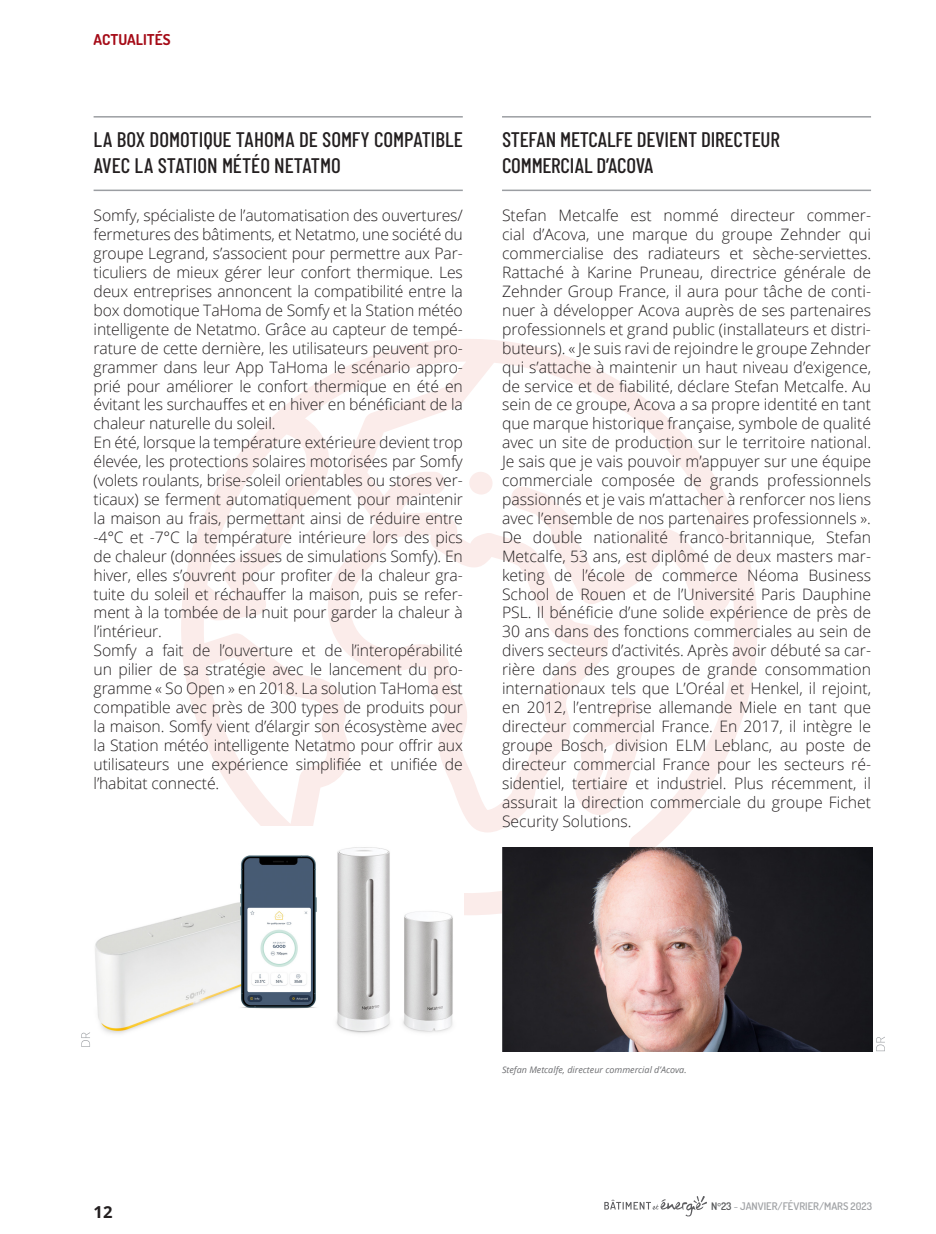
<style>
.page{position:relative;width:936px;height:1234px;background:#fff}
.page>*{position:absolute;margin:0;border:0;box-sizing:border-box;transform-origin:0 0}
.t1{font:500 21px/25.2px "Barlow Condensed";letter-spacing:-.01em;color:#231f20}
.t2{font:700 16.5px "Open Sans";color:#231f20}
.t3{font:300 15.75px/18.9px "Open Sans";letter-spacing:-.01em;color:#231f20}
.t4{font:700 15px "Dosis";color:#a50b17}
.t5{font:600 10.5px "Dosis";color:#a1a3a6}
.t6{font:italic 9px "Open Sans";color:#6c6d70}
.s1{color:#57585a}
.s2{font-size:9px;color:#57585a}
.s3{color:#b6b7bb}
</style>
<div class="page">
<svg style="left:604px;top:1196px;width:103px;height:20px"></svg>
<svg style="left:181px;top:339px;width:576px;height:576px"></svg>
<svg style="left:570px;top:697px;width:73px;height:117px"></svg>
<svg style="left:468px;top:470px;width:26px;height:24px"></svg>
<hr style="left:94px;top:116px;width:369px;height:1px;background:#9b9ea2">
<hr style="left:94px;top:189px;width:369px;height:2px;background:#9b9ea2">
<hr style="left:502px;top:116px;width:369px;height:1px;background:#9b9ea2">
<hr style="left:502px;top:189px;width:369px;height:2px;background:#9b9ea2">
<img style="left:95px;top:826px;width:368px;height:208px">
<img style="left:502px;top:847px;width:370px;height:203px">
<svg style="left:876px;top:1037px;width:8px;height:13px"></svg>
<svg style="left:81px;top:1032px;width:9px;height:14px"></svg>
<p class="t4" style="left:94px;top:30px;width:78px">ACTUALITÉS</p>
<h1 class="t1" style="left:94px;top:127px;width:371px">LA BOX DOMOTIQUE TAHOMA DE SOMFY COMPATIBLE<br>AVEC LA STATION MÉTÉO NETATMO</h1>
<p class="t3" style="left:94px;top:206px;width:371px">Somfy, spécialiste de l’automatisation des ouvertures/ fermetures des bâtiments, et Netatmo, une société du groupe Legrand, s’associent pour permettre aux Par&shy;ticuliers de mieux gérer leur confort thermique. Les deux entreprises annoncent la compatibilité entre la box domotique TaHoma de Somfy et la Station météo intelligente de Netatmo. Grâce au capteur de tempé&shy;rature de cette dernière, les utilisateurs peuvent pro&shy;grammer dans leur App TaHoma le scénario appro&shy;prié pour améliorer le confort thermique en été en évitant les surchauffes et en hiver en bénéficiant de la chaleur naturelle du soleil.<br>En été, lorsque la température extérieure devient trop élevée, les protections solaires motorisées par Somfy (volets roulants, brise-soleil orientables ou stores ver&shy;ticaux) se ferment automatiquement pour maintenir la maison au frais, permettant ainsi de réduire entre -4°C et -7°C la température intérieure lors des pics de chaleur (données issues de simulations Somfy). En hiver, elles s’ouvrent pour profiter de la chaleur gra&shy;tuite du soleil et réchauffer la maison, puis se refer&shy;ment à la tombée de la nuit pour garder la chaleur à l’intérieur.<br>Somfy a fait de l’ouverture et de l’interopérabilité un pilier de sa stratégie avec le lancement du pro&shy;gramme « So Open » en 2018. La solution TaHoma est compatible avec près de 300 types de produits pour la maison. Somfy vient d’élargir son écosystème avec la Station météo intelligente Netatmo pour offrir aux utilisateurs une expérience simplifiée et unifiée de l’habitat connecté.</p>
<h1 class="t1" style="left:502px;top:127px;width:279px">STEFAN METCALFE DEVIENT DIRECTEUR<br>COMMERCIAL D’ACOVA</h1>
<p class="t3" style="left:502px;top:206px;width:370px;text-align:justify">Stefan Metcalfe est nommé directeur commer&shy;cial d’Acova, une marque du groupe Zehnder qui commercialise des radiateurs et sèche-serviettes.<br>Rattaché à Karine Pruneau, directrice générale de Zehnder Group France, il aura pour tâche de conti&shy;nuer à développer Acova auprès de ses partenaires professionnels et grand public (installateurs et distri&shy;buteurs). « Je suis ravi de rejoindre le groupe Zehnder qui s’attache à maintenir un haut niveau d’exigence, de service et de fiabilité, déclare Stefan Metcalfe. Au sein de ce groupe, Acova a sa propre identité en tant que marque historique française, symbole de qualité avec un site de production sur le territoire national.<br>Je sais que je vais pouvoir m’appuyer sur une équipe commerciale composée de grands professionnels passionnés et je vais m’attacher à renforcer nos liens avec l’ensemble de nos partenaires professionnels ».<br>De double nationalité franco-britannique, Stefan Metcalfe, 53 ans, est diplômé de deux masters mar&shy;keting de l’école de commerce Néoma Business School de Rouen et de l’Université Paris Dauphine PSL. Il bénéficie d’une solide expérience de près de 30 ans dans des fonctions commerciales au sein de divers secteurs d’activités. Après avoir débuté sa car&shy;rière dans des groupes de grande consommation internationaux tels que L’Oréal et Henkel, il rejoint, en 2012, l’entreprise allemande Miele en tant que directeur commercial France. En 2017, il intègre le groupe Bosch, division ELM Leblanc, au poste de directeur commercial France pour les secteurs ré&shy;sidentiel, tertiaire et industriel. Plus récemment, il assurait la direction commerciale du groupe Fichet Security Solutions.</p>
<p class="t2" style="left:94px;top:1199px;width:20px">12</p>
<p class="t6" style="left:502px;top:1063px;width:186px">Stefan Metcalfe, directeur commercial d’Acova.</p>
<p class="t5" style="left:711px;top:1199px;width:162px"><span class="s1">N</span><span class="s2">°</span><span class="s1">23</span> <span class="s3">-</span> JANVIER/FÉVRIER/MARS 2023</p>
</div>
